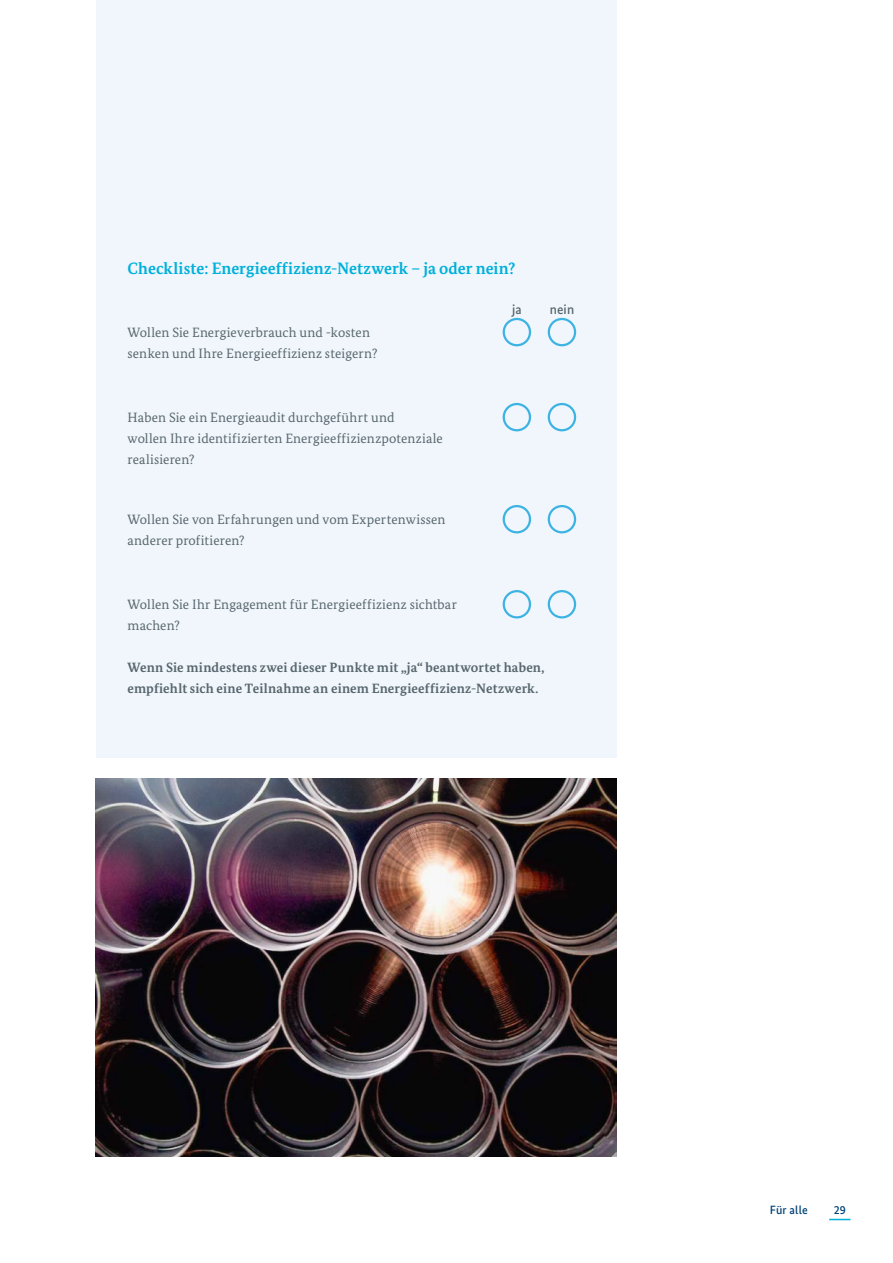
<style>
.page{position:relative;width:893px;height:1263px;background:#fff}
.page>*{position:absolute;margin:0;border:0;box-sizing:border-box;transform-origin:0 0}
.t1{font:700 16.5px "Bundes Serif";letter-spacing:.005em;color:#00b0db}
.t2{font:13.5px/21px "Bundes Serif";letter-spacing:.01em;color:#57666d}
.t3{font:700 13.5px/21px "Bundes Serif";letter-spacing:.01em;color:#57666d}
.t4{font:500 13.5px "Bundes Sans";letter-spacing:.01em;color:#57666d}
.t5{font:500 12px "Bundes Sans";letter-spacing:.015em;color:#004377}
</style>
<div class="page">
<div style="left:96px;top:0;width:521px;height:757px;background:#f0f6fc"></div>
<img style="left:96px;top:778px;width:521px;height:378px">
<div style="left:503px;top:318px;width:28px;height:28px;border:2px solid #3db3e3;border-radius:50%"></div>
<div style="left:548px;top:318px;width:28px;height:28px;border:2px solid #3db3e3;border-radius:50%"></div>
<div style="left:503px;top:403px;width:28px;height:28px;border:2px solid #3db3e3;border-radius:50%"></div>
<div style="left:548px;top:403px;width:28px;height:28px;border:2px solid #3db3e3;border-radius:50%"></div>
<div style="left:503px;top:505px;width:28px;height:28px;border:2px solid #3db3e3;border-radius:50%"></div>
<div style="left:548px;top:505px;width:28px;height:28px;border:2px solid #3db3e3;border-radius:50%"></div>
<div style="left:503px;top:590px;width:28px;height:28px;border:2px solid #3db3e3;border-radius:50%"></div>
<div style="left:548px;top:590px;width:28px;height:28px;border:2px solid #3db3e3;border-radius:50%"></div>
<svg style="left:829px;top:1219px;width:21px;height:1px"></svg>
<p class="t1" style="left:128px;top:258px;width:389px">Checkliste: Energieeffizienz-Netzwerk – ja oder nein?</p>
<p class="t4" style="left:512px;top:301px;width:11px">ja</p>
<p class="t4" style="left:550px;top:301px;width:26px">nein</p>
<p class="t2" style="left:128px;top:322px;width:251px">Wollen Sie Energieverbrauch und -kosten senken und Ihre Energieeffizienz steigern?</p>
<p class="t2" style="left:128px;top:407px;width:317px">Haben Sie ein Energieaudit durchgeführt und<br>wollen Ihre identifizierten Energieeffizienzpotenziale realisieren?</p>
<p class="t2" style="left:128px;top:509px;width:319px">Wollen Sie von Erfahrungen und vom Expertenwissen</p>
<p class="t2" style="left:128px;top:530px;width:119px">anderer profitieren?</p>
<p class="t2" style="left:128px;top:594px;width:331px">Wollen Sie Ihr Engagement für Energieeffizienz sichtbar machen?</p>
<p class="t3" style="left:128px;top:657px;width:418px">Wenn Sie mindestens zwei dieser Punkte mit „ja“ beantwortet haben, empfiehlt sich eine Teilnahme an einem Energieeffizienz-Netzwerk.</p>
<p class="t5" style="left:770px;top:1202px;width:40px">Für alle</p>
<p class="t5" style="left:834px;top:1202px;width:13px">29</p>
</div>
